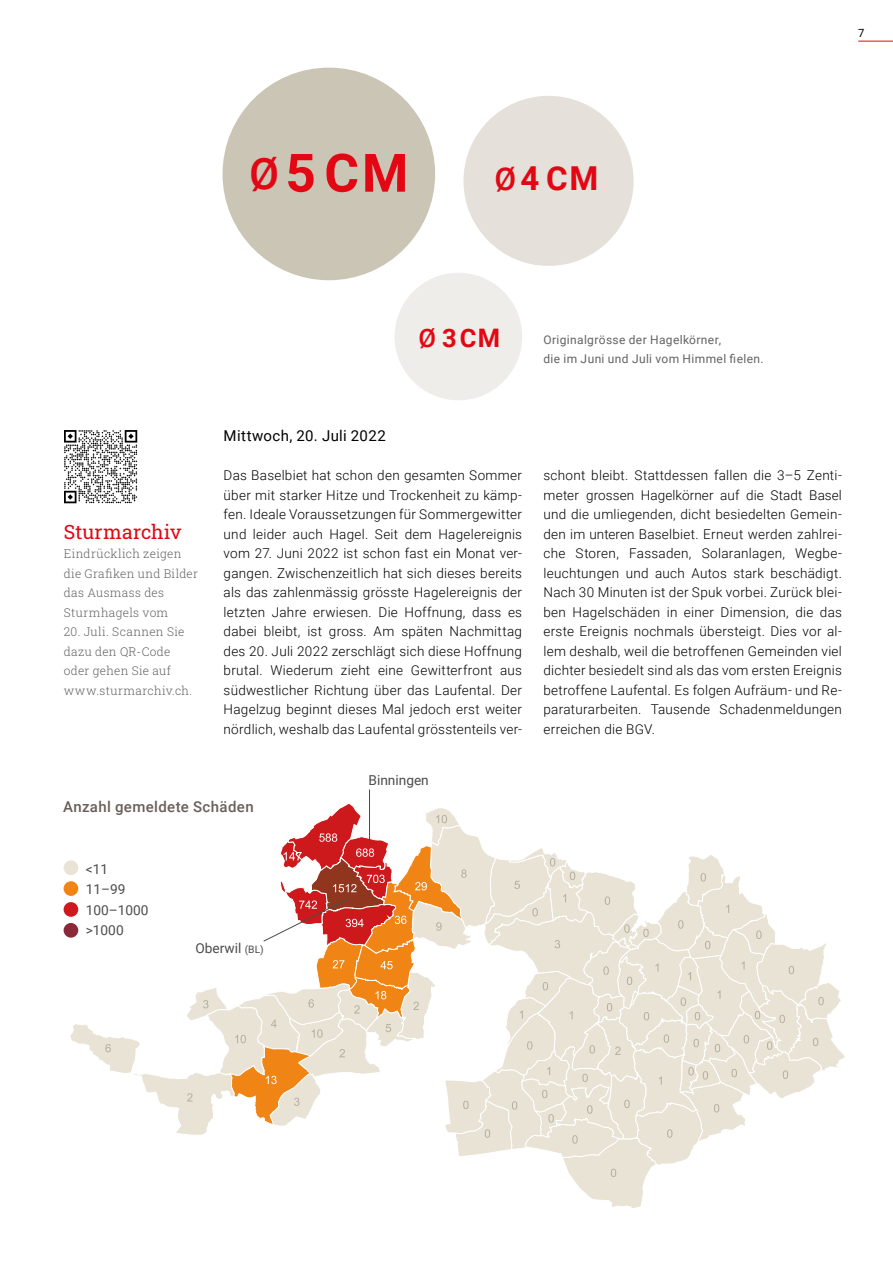
<style>
.page{position:relative;width:893px;height:1263px;background:#fff}
.page>*{position:absolute;margin:0;border:0;box-sizing:border-box;transform-origin:0 0}
.t1{font:700 52.95px "Roboto";color:#e30613}
.t2{font:700 33px "Roboto";color:#4d4c4c}
.t3{font:700 33px "Roboto";color:#e30613}
.t4{font:700 25.5px "Roboto";color:#e30613}
.t5{font:19.5px "Roboto Slab";letter-spacing:.01em;color:#e30613}
.t6{font:500 15px "Roboto";letter-spacing:.025em;color:#6a5e5a}
.t7{font:15px "Roboto";letter-spacing:.025em;color:#000}
.t8{font:13.65px/20.5px "Roboto";color:#4d4c4c}
.t9{font:300 13.5px/19.5px "Roboto";letter-spacing:.02em;color:#000;text-align:justify}
.t10{font:300 12px/19.5px "Roboto Slab";letter-spacing:.025em;color:#646363}
.t11{font:12px/19.5px "Roboto";letter-spacing:.03em;color:#646363}
.t12{font:11.25px "Roboto";color:#000}
.s1{font-weight:500;font-size:43.5px}
.s2{font-weight:500;font-size:31.5px}
.s3{font-weight:500}
.s4{font-size:10.2px}
</style>
<div class="page">
<hr style="left:858px;top:41px;width:35px;height:1px;background:#e30613">
<svg style="left:64px;top:430px;width:73px;height:73px"></svg>
<svg style="left:70px;top:804px;width:775px;height:404px"></svg>
<div style="left:64px;top:860px;width:14px;height:15px;background:#e9e3d6;border-radius:50%"></div>
<div style="left:64px;top:881px;width:14px;height:15px;background:#f08515;border-radius:50%"></div>
<div style="left:64px;top:902px;width:14px;height:15px;background:#cd181c;border-radius:50%"></div>
<div style="left:64px;top:923px;width:14px;height:15px;background:#8b2939;border-radius:50%"></div>
<hr style="left:369px;top:789px;width:1px;height:55px;background:#4d4c4c">
<div style="left:223px;top:68px;width:212px;height:212px;background:#cbc5b6;border-radius:50%"></div>
<div style="left:395px;top:273px;width:127px;height:127px;background:#efede9;border-radius:50%"></div>
<div style="left:463px;top:96px;width:171px;height:170px;background:#e5e1da;border-radius:50%"></div>
<h1 class="t1" style="left:249px;top:136px;width:161px"><span class="s1">Ø</span>5 CM</h1>
<h2 class="t3" style="left:494px;top:155px;width:106px"><span class="s2">Ø</span>4 CM</h2>
<p class="t12" style="left:858px;top:25px;width:8px">7</p>
<h3 class="t4" style="left:418px;top:320px;width:83px"><span class="s3">Ø</span> 3 CM</h3>
<p class="t11" style="left:543px;top:329px;width:222px">Originalgrösse der Hagelkörner,<br>die im Juni und Juli vom Himmel fielen.</p>
<p class="t7" style="left:224px;top:425px;width:164px">Mittwoch, 20. Juli 2022</p>
<p class="t9" style="left:224px;top:465px;width:300px">Das Baselbiet hat schon den gesamten Sommer über mit starker Hitze und Trockenheit zu kämp&shy;fen. Ideale Voraussetzungen für Sommergewitter und leider auch Hagel. Seit dem Hagelereignis vom 27. Juni 2022 ist schon fast ein Monat ver&shy;gangen. Zwischenzeitlich hat sich dieses bereits als das zahlenmässig grösste Hagelereignis der letzten Jahre erwiesen. Die Hoffnung, dass es dabei bleibt, ist gross. Am späten Nachmittag des 20. Juli 2022 zerschlägt sich diese Hoffnung brutal. Wiederum zieht eine Gewitterfront aus südwestlicher Richtung über das Laufental. Der Hagelzug beginnt dieses Mal jedoch erst weiter nördlich, weshalb das Laufental grösstenteils ver-</p>
<p class="t9" style="left:543px;top:465px;width:300px">schont bleibt. Stattdessen fallen die 3–5 Zenti&shy;meter grossen Hagelkörner auf die Stadt Basel und die umliegenden, dicht besiedelten Gemein&shy;den im unteren Baselbiet. Erneut werden zahlrei&shy;che Storen, Fassaden, Solaranlagen, Wegbe&shy;leuchtungen und auch Autos stark beschädigt.<br>Nach 30 Minuten ist der Spuk vorbei. Zurück blei&shy;ben Hagelschäden in einer Dimension, die das erste Ereignis nochmals übersteigt. Dies vor al&shy;lem deshalb, weil die betroffenen Gemeinden viel dichter besiedelt sind als das vom ersten Ereignis betroffene Laufental. Es folgen Aufräum- und Re&shy;paraturarbeiten. Tausende Schadenmeldungen erreichen die BGV.</p>
<h3 class="t5" style="left:64px;top:518px;width:119px">Sturmarchiv</h3>
<p class="t10" style="left:64px;top:544px;width:136px">Eindrücklich zeigen die Grafiken und Bilder das Ausmass des<br>Sturmhagels vom</p>
<p class="t10" style="left:64px;top:622px;width:130px">20. Juli. Scannen Sie dazu den QR-Code oder gehen Sie auf www.sturmarchiv.ch.</p>
<h2 class="t2" style="left:98px;top:658px;width:722px">Anzahl Schäden nach Gemeinden (20. Juli 2022)</h2>
<p class="t6" style="left:63px;top:796px;width:192px">Anzahl gemeldete Schäden</p>
<p class="t8" style="left:86px;top:858px;width:64px">&lt;11<br>11–99<br>100–1000 &gt;1000</p>
<p class="t8" style="left:195px;top:937px;width:70px">Oberwil <span class="s4">(BL)</span></p>
<p class="t8" style="left:369px;top:769px;width:62px">Binningen</p>
</div>
